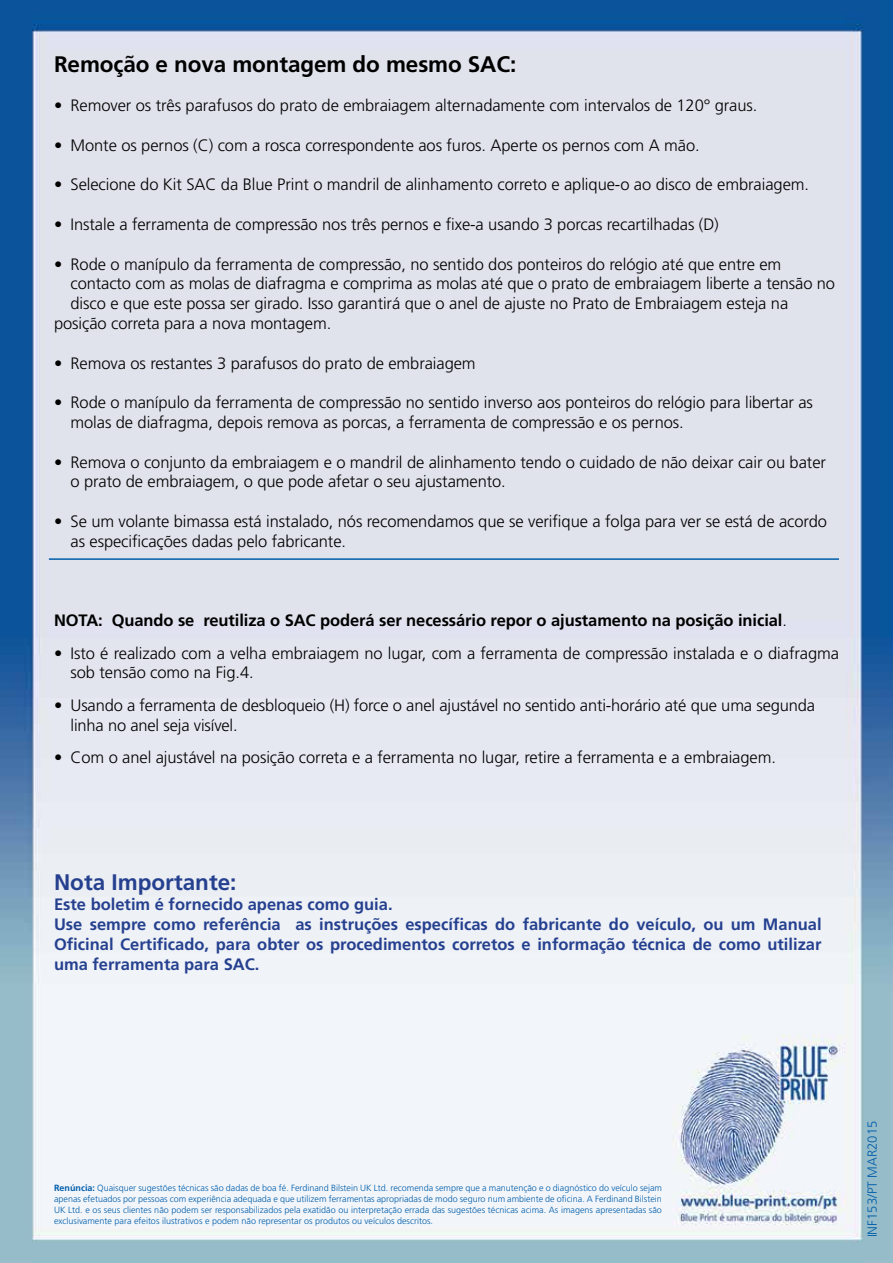
<style>
.page{position:relative;width:893px;height:1263px;background:#fff}
.page>*{position:absolute;margin:0;border:0;box-sizing:border-box;transform-origin:0 0}
.t1{font:700 22.5px "Frutiger";letter-spacing:-.005em;color:#000}
.t2{font:700 22.5px "Frutiger";color:#25408f}
.t3{font:300 16.5px/19.8px "Frutiger";letter-spacing:-.005em;color:#000}
.t4{font:700 16.5px/19.8px "Frutiger";color:#25408f}
.t5{font:700 16.5px "Frutiger";letter-spacing:-.005em;color:#000}
.t6{font:300 13.2px "Frutiger";color:#005daa}
.t7{font:300 9px/10.8px "Frutiger";color:#005daa;text-align:justify}
.s1{font-weight:300}
.s2{font-weight:700}
</style>
<div class="page">
<img style="left:0;top:0;width:893px;height:1263px">
<hr style="left:49px;top:558px;width:790px;height:2px;background:#005daa">
<h1 class="t1" style="left:54px;top:50px;width:464px">Remoção e nova montagem do mesmo SAC:</h1>
<p class="t3" style="left:54px;top:95px;width:705px">• Remover os três parafusos do prato de embraiagem alternadamente com intervalos de 120° graus.</p>
<p class="t3" style="left:54px;top:135px;width:647px">• Monte os pernos (C) com a rosca correspondente aos furos. Aperte os pernos com A mão.</p>
<p class="t3" style="left:54px;top:175px;width:757px">• Selecione do Kit SAC da Blue Print o mandril de alinhamento correto e aplique-o ao disco de embraiagem.</p>
<p class="t3" style="left:54px;top:214px;width:666px">• Instale a ferramenta de compressão nos três pernos e fixe-a usando 3 porcas recartilhadas (D)</p>
<p class="t3" style="left:54px;top:254px;width:729px">• Rode o manípulo da ferramenta de compressão, no sentido dos ponteiros do relógio até que entre em</p>
<p class="t3" style="left:70px;top:274px;width:766px">contacto com as molas de diafragma e comprima as molas até que o prato de embraiagem liberte a tensão no</p>
<p class="t3" style="left:70px;top:293px;width:719px">disco e que este possa ser girado. Isso garantirá que o anel de ajuste no Prato de Embraiagem esteja na</p>
<p class="t3" style="left:54px;top:313px;width:279px">posição correta para a nova montagem.</p>
<p class="t3" style="left:54px;top:353px;width:423px">• Remova os restantes 3 parafusos do prato de embraiagem</p>
<p class="t3" style="left:70px;top:392px;width:744px;text-indent:-16px">• Rode o manípulo da ferramenta de compressão no sentido inverso aos ponteiros do relógio para libertar as molas de diafragma, depois remova as porcas, a ferramenta de compressão e os pernos.</p>
<p class="t3" style="left:70px;top:452px;width:757px;text-indent:-16px">• Remova o conjunto da embraiagem e o mandril de alinhamento tendo o cuidado de não deixar cair ou bater o prato de embraiagem, o que pode afetar o seu ajustamento.</p>
<p class="t3" style="left:70px;top:511px;width:758px;text-indent:-16px">• Se um volante bimassa está instalado, nós recomendamos que se verifique a folga para ver se está de acordo as especificações dadas pelo fabricante.</p>
<p class="t5" style="left:54px;top:610px;width:734px">NOTA: Quando se reutiliza o SAC poderá ser necessário repor o ajustamento na posição inicial<span class="s1">.</span></p>
<p class="t3" style="left:70px;top:643px;width:770px;text-indent:-16px">• Isto é realizado com a velha embraiagem no lugar, com a ferramenta de compressão instalada e o diafragma sob tensão como na Fig.4.</p>
<p class="t3" style="left:70px;top:695px;width:746px;text-indent:-16px">• Usando a ferramenta de desbloqueio (H) force o anel ajustável no sentido anti-horário até que uma segunda linha no anel seja visível.</p>
<p class="t3" style="left:54px;top:748px;width:723px">• Com o anel ajustável na posição correta e a ferramenta no lugar, retire a ferramenta e a embraiagem.</p>
<h1 class="t2" style="left:54px;top:869px;width:184px">Nota Importante:</h1>
<p class="t4" style="left:54px;top:894px;width:769px">Este boletim é fornecido apenas como guia.<br>Use sempre como referência as instruções específicas do fabricante do veículo, ou um Manual Oficinal Certificado, para obter os procedimentos corretos e informação técnica de como utilizar uma ferramenta para SAC.</p>
<p class="t7" style="left:54px;top:1183px;width:609px"><span class="s2">Renúncia:</span> Quaisquer sugestões técnicas são dadas de boa fé. Ferdinand Bilstein UK Ltd. recomenda sempre que a manutenção e o diagnóstico do veículo sejam apenas efetuados por pessoas com experiência adequada e que utilizem ferramentas apropriadas de modo seguro num ambiente de oficina. A Ferdinand Bilstein UK Ltd. e os seus clientes não podem ser responsabilizados pela exatidão ou interpretação errada das sugestões técnicas acima. As imagens apresentadas são exclusivamente para efeitos ilustrativos e podem não representar os produtos ou veículos descritos.</p>
<p class="t6" style="left:865px;top:1237px;width:118px;rotate:-90deg">INF153/PT MAR2015</p>
</div>
